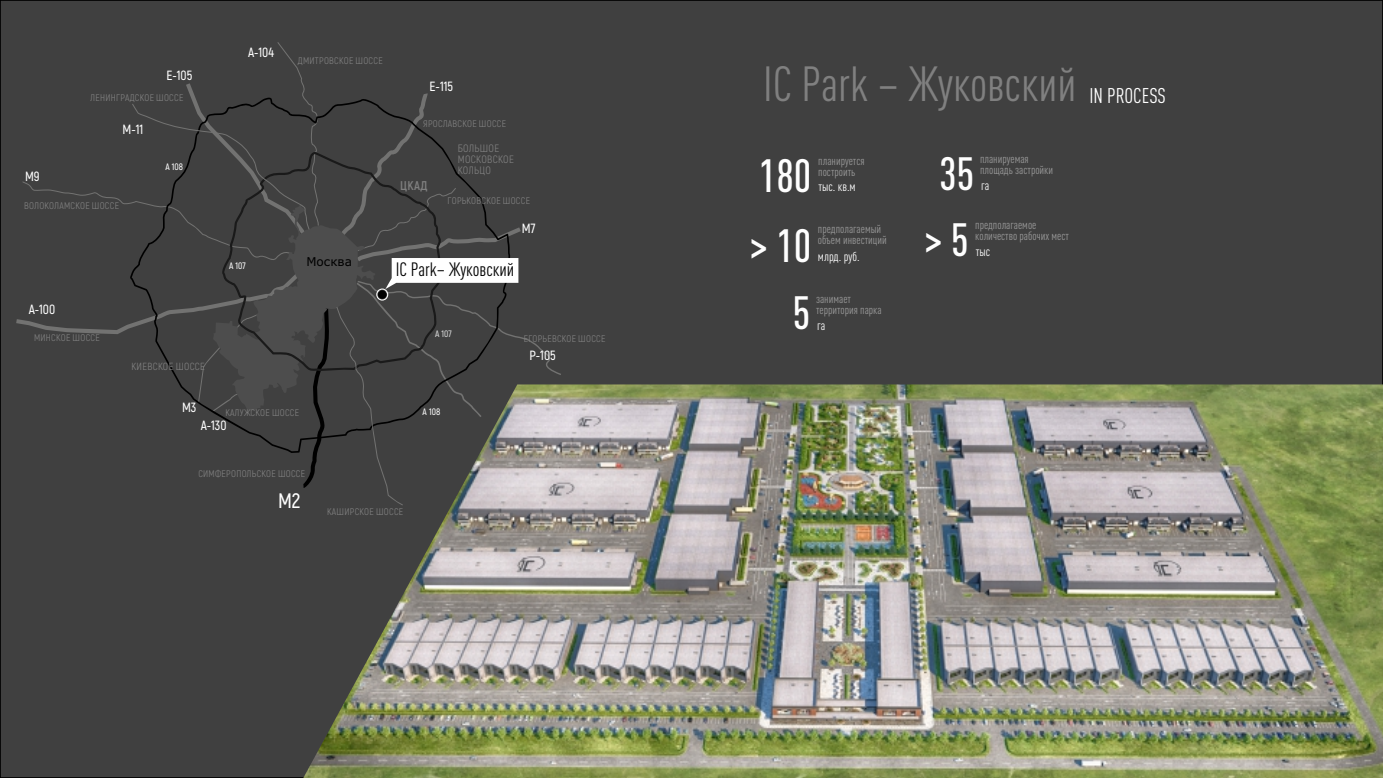
<style>
.page{position:relative;width:1383px;height:778px;background:#fff}
.page>*{position:absolute;margin:0;border:0;box-sizing:border-box;transform-origin:0 0}
.t1{font:condensed 48.6px "DIN Pro";color:#808080}
.t2{font:500 condensed 45.9px "DIN Pro";color:#fefefe}
.t3{font:condensed 21px "DIN Pro";color:#fff}
.t4{font:600 21px "Akrobat";color:#fff}
.t5{font:condensed 19.2px "DIN Pro";color:#000}
.t6{font:600 13.5px "Akrobat";color:#fff}
.t7{font:condensed 12.9px "DIN Pro";color:#fff}
.t8{font:condensed 12.9px "DIN Pro";color:#fefefe}
.t9{font:700 12.6px "Akrobat";color:#808080}
.t10{font:12.3px "Verdana";color:#000}
.t11{font:condensed 12px/11.1px "DIN Pro";color:#999}
.t12{font:10.8px/11.1px "Akrobat";letter-spacing:.03em;color:#808080}
.t13{font:10.2px "Akrobat";letter-spacing:.03em;color:#808080}
.t14{font:9.6px "Akrobat";letter-spacing:.03em;color:#808080}
.t15{font:600 9.3px "Akrobat";color:#fff}
.t16{font:600 9.3px "Akrobat";color:#d9dada}
</style>
<div class="page">
<div style="left:0;top:0;width:1382px;height:778px;background:#404040"></div>
<img style="left:302px;top:384px;width:1080px;height:394px">
<svg style="left:16px;top:42px;width:546px;height:463px;background:#464646"></svg>
<h3 class="t6" style="left:166px;top:68px;width:27px">Е-105</h3>
<p class="t14" style="left:91px;top:92px;width:94px">ЛЕНИНГРАДСКОЕ ШОССЕ</p>
<h3 class="t6" style="left:25px;top:168px;width:16px">М9</h3>
<h3 class="t6" style="left:122px;top:122px;width:22px">М-11</h3>
<p class="t14" style="left:24px;top:200px;width:96px">ВОЛОКОЛАМСКОЕ ШОССЕ</p>
<p class="t15" style="left:165px;top:161px;width:19px">А 108</p>
<h3 class="t6" style="left:29px;top:302px;width:28px">А-100</h3>
<p class="t14" style="left:34px;top:332px;width:67px">МИНСКОЕ ШОССЕ</p>
<p class="t13" style="left:131px;top:360px;width:75px">КИЕВСКОЕ ШОССЕ</p>
<h3 class="t6" style="left:182px;top:400px;width:16px">М3</h3>
<h3 class="t6" style="left:248px;top:45px;width:27px">А-104</h3>
<p class="t14" style="left:298px;top:55px;width:86px">ДМИТРОВСКОЕ ШОССЕ</p>
<p class="t15" style="left:229px;top:260px;width:18px">А 107</p>
<p class="t10" style="left:306px;top:257px;width:47px">Москва</p>
<p class="t14" style="left:225px;top:407px;width:75px">КАЛУЖСКОЕ ШОССЕ</p>
<h3 class="t6" style="left:201px;top:418px;width:27px">А-130</h3>
<h3 class="t6" style="left:429px;top:79px;width:25px">Е-115</h3>
<p class="t14" style="left:423px;top:119px;width:84px">ЯРОСЛАВСКОЕ ШОССЕ</p>
<h3 class="t9" style="left:400px;top:178px;width:29px">ЦКАД</h3>
<p class="t12" style="left:458px;top:143px;width:58px">БОЛЬШОЕ<br>МОСКОВСКОЕ<br>КОЛЬЦО</p>
<p class="t14" style="left:447px;top:195px;width:84px">ГОРЬКОВСКОЕ ШОССЕ</p>
<h3 class="t6" style="left:522px;top:220px;width:15px">М7</h3>
<h3 class="t5" style="left:396px;top:263px;width:120px">IC Park– Жуковский</h3>
<p class="t16" style="left:435px;top:329px;width:18px">А 107</p>
<p class="t15" style="left:422px;top:406px;width:19px">А 108</p>
<p class="t14" style="left:524px;top:333px;width:83px">ЕГОРЬЕВСКОЕ ШОССЕ</p>
<h3 class="t6" style="left:529px;top:348px;width:28px">Р-105</h3>
<p class="t14" style="left:198px;top:468px;width:108px">СИМФЕРОПОЛЬСКОЕ ШОССЕ</p>
<h3 class="t4" style="left:278px;top:488px;width:24px">М2</h3>
<p class="t14" style="left:327px;top:506px;width:78px">КАШИРСКОЕ ШОССЕ</p>
<h1 class="t1" style="left:763px;top:67px;width:315px">IC Park – Жуковский</h1>
<h3 class="t3" style="left:1089px;top:88px;width:78px">IN PROCESS</h3>
<h2 class="t2" style="left:759px;top:159px;width:54px">180</h2>
<p class="t11" style="left:818px;top:156px;width:48px">планируется построить</p>
<h3 class="t7" style="left:818px;top:182px;width:39px">тыс. кв.м</h3>
<h2 class="t2" style="left:750px;top:229px;width:63px">&gt; 10</h2>
<p class="t11" style="left:818px;top:224px;width:70px">предполагаемый объем инвестиций</p>
<h3 class="t7" style="left:818px;top:251px;width:43px">млрд. руб.</h3>
<h2 class="t2" style="left:793px;top:296px;width:19px">5</h2>
<p class="t11" style="left:816px;top:294px;width:67px">занимает территория парка</p>
<h3 class="t8" style="left:817px;top:320px;width:10px">га</h3>
<h2 class="t2" style="left:939px;top:157px;width:37px">35</h2>
<p class="t11" style="left:980px;top:154px;width:75px">планируемая площадь застройки</p>
<h3 class="t8" style="left:981px;top:181px;width:10px">га</h3>
<h2 class="t2" style="left:925px;top:223px;width:45px">&gt;5</h2>
<p class="t11" style="left:975px;top:220px;width:95px">предполагаемое количество рабочих мест</p>
<h3 class="t7" style="left:975px;top:247px;width:16px">тыс</h3>
</div>
